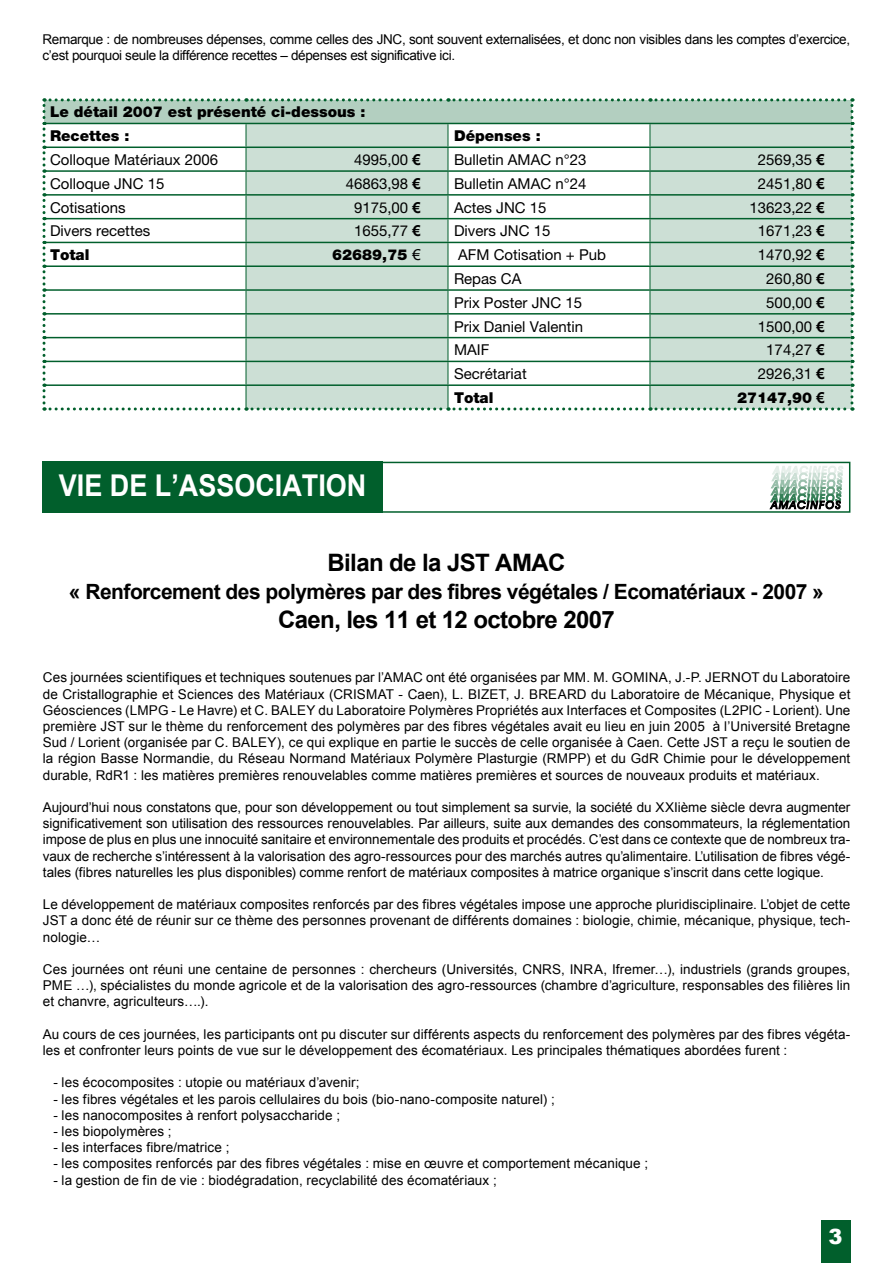
<style>
.page{position:relative;width:893px;height:1263px;background:#fff}
.page>*{position:absolute;margin:0;border:0;box-sizing:border-box;transform-origin:0 0}
.t1{font:700 30px "Arial";color:#fff;scale:.9 1}
.t2{font:700 24px "Arial";letter-spacing:-.025em;color:#000}
.t3{font:700 21px "Arial";letter-spacing:-.025em;color:#000}
.t4{font:900 21px "Arial";color:#fff}
.t5{font:15px "Helvetica Neue";color:#000}
.t6{font:900 15px/23.5px "Helvetica Neue";color:#000}
.t7{font:13.5px/16.2px "Arial";letter-spacing:.005em;color:#000;text-align:justify}
.t8{font:13.5px/16.2px "Arial";letter-spacing:-.025em;color:#000}
.s1{font-family:"Arial";font-weight:700}
.s2{font-family:"Arial";font-weight:400}
</style>
<div class="page">
<div style="left:821px;top:1220px;width:29px;height:43px;background:#015f2c"></div>
<div style="left:371px;top:462px;width:479px;height:51px;border:2px solid #015f2c"></div>
<div style="left:43px;top:462px;width:340px;height:51px;background:#015f2c"></div>
<svg style="left:770px;top:466px;width:73px;height:43px"></svg>
<svg style="left:43px;top:98px;width:810px;height:312px"></svg>
<p class="t8" style="left:43px;top:31px;width:809px">Remarque : de nombreuses dépenses, comme celles des JNC, sont souvent externalisées, et donc non visibles dans les comptes d’exercice, c’est pourquoi seule la différence recettes – dépenses est significative ici.</p>
<p class="t6" style="left:50px;top:100px;width:317px">Le détail 2007 est présenté ci-dessous :<br>Recettes :</p>
<p class="t6" style="left:454px;top:124px;width:88px">Dépenses :</p>
<p class="t5" style="left:50px;top:151px;width:170px">Colloque Matériaux 2006</p>
<p class="t5" style="left:354px;top:151px;width:68px">4995,00 <span class="s1">€</span></p>
<p class="t5" style="left:454px;top:151px;width:134px">Bulletin AMAC n°23</p>
<p class="t5" style="left:758px;top:151px;width:68px">2569,35 <span class="s1">€</span></p>
<p class="t5" style="left:50px;top:175px;width:116px">Colloque JNC 15</p>
<p class="t5" style="left:346px;top:175px;width:77px">46863,98 <span class="s1">€</span></p>
<p class="t5" style="left:454px;top:175px;width:134px">Bulletin AMAC n°24</p>
<p class="t5" style="left:758px;top:175px;width:68px">2451,80 <span class="s1">€</span></p>
<p class="t5" style="left:50px;top:198px;width:77px">Cotisations</p>
<p class="t5" style="left:354px;top:198px;width:68px">9175,00 <span class="s1">€</span></p>
<p class="t5" style="left:454px;top:198px;width:94px">Actes JNC 15</p>
<p class="t5" style="left:750px;top:198px;width:77px">13623,22 <span class="s1">€</span></p>
<p class="t5" style="left:50px;top:222px;width:102px">Divers recettes</p>
<p class="t5" style="left:354px;top:222px;width:68px">1655,77 <span class="s1">€</span></p>
<p class="t5" style="left:454px;top:222px;width:98px">Divers JNC 15</p>
<p class="t5" style="left:758px;top:222px;width:68px">1671,23 <span class="s1">€</span></p>
<p class="t6" style="left:50px;top:243px;width:41px">Total</p>
<p class="t6" style="left:332px;top:243px;width:90px">62689,75 <span class="s2">€</span></p>
<p class="t5" style="left:458px;top:246px;width:149px">AFM Cotisation + Pub</p>
<p class="t5" style="left:758px;top:246px;width:68px">1470,92 <span class="s1">€</span></p>
<p class="t5" style="left:454px;top:270px;width:69px">Repas CA</p>
<p class="t5" style="left:766px;top:270px;width:60px">260,80 <span class="s1">€</span></p>
<p class="t5" style="left:454px;top:294px;width:130px">Prix Poster JNC 15</p>
<p class="t5" style="left:766px;top:294px;width:60px">500,00 <span class="s1">€</span></p>
<p class="t5" style="left:454px;top:317px;width:131px">Prix Daniel Valentin</p>
<p class="t5" style="left:758px;top:317px;width:68px">1500,00 <span class="s1">€</span></p>
<p class="t5" style="left:454px;top:341px;width:37px">MAIF</p>
<p class="t5" style="left:766px;top:341px;width:60px">174,27 <span class="s1">€</span></p>
<p class="t5" style="left:454px;top:365px;width:74px">Secrétariat</p>
<p class="t5" style="left:758px;top:365px;width:68px">2926,31 <span class="s1">€</span></p>
<p class="t6" style="left:454px;top:385px;width:41px">Total</p>
<p class="t6" style="left:737px;top:386px;width:89px">27147,90 <span class="s1">€</span></p>
<h1 class="t1" style="left:59px;top:466px;width:343px">VIE DE L’ASSOCIATION</h1>
<h2 class="t2" style="left:327px;top:546px;width:239px">Bilan de la JST AMAC</h2>
<h3 class="t3" style="left:69px;top:578px;width:756px">« Renforcement des polymères par des fibres végétales / Ecomatériaux - 2007 »</h3>
<h2 class="t2" style="left:278px;top:604px;width:338px">Caen, les 11 et 12 octobre 2007</h2>
<p class="t7" style="left:43px;top:670px;width:809px">Ces journées scientifiques et techniques soutenues par l’AMAC ont été organisées par MM. M. GOMINA, J.-P. JERNOT du Laboratoire de Cristallographie et Sciences des Matériaux (CRISMAT - Caen), L. BIZET, J. BREARD du Laboratoire de Mécanique, Physique et Géosciences (LMPG - Le Havre) et C. BALEY du Laboratoire Polymères Propriétés aux Interfaces et Composites (L2PIC - Lorient). Une première JST sur le thème du renforcement des polymères par des fibres végétales avait eu lieu en juin 2005 à l’Université Bretagne Sud / Lorient (organisée par C. BALEY), ce qui explique en partie le succès de celle organisée à Caen. Cette JST a reçu le soutien de la région Basse Normandie, du Réseau Normand Matériaux Polymère Plasturgie (RMPP) et du GdR Chimie pour le développement durable, RdR1 : les matières premières renouvelables comme matières premières et sources de nouveaux produits et matériaux.</p>
<p class="t7" style="left:43px;top:799px;width:809px">Aujourd’hui nous constatons que, pour son développement ou tout simplement sa survie, la société du XXIième siècle devra augmenter significativement son utilisation des ressources renouvelables. Par ailleurs, suite aux demandes des consommateurs, la réglementation impose de plus en plus une innocuité sanitaire et environnementale des produits et procédés. C’est dans ce contexte que de nombreux tra&shy;vaux de recherche s’intéressent à la valorisation des agro-ressources pour des marchés autres qu’alimentaire. L’utilisation de fibres végé&shy;tales (fibres naturelles les plus disponibles) comme renfort de matériaux composites à matrice organique s’inscrit dans cette logique.</p>
<p class="t7" style="left:43px;top:896px;width:809px">Le développement de matériaux composites renforcés par des fibres végétales impose une approche pluridisciplinaire. L’objet de cette JST a donc été de réunir sur ce thème des personnes provenant de différents domaines : biologie, chimie, mécanique, physique, tech&shy;nologie…</p>
<p class="t7" style="left:43px;top:961px;width:809px">Ces journées ont réuni une centaine de personnes : chercheurs (Universités, CNRS, INRA, Ifremer…), industriels (grands groupes, PME …), spécialistes du monde agricole et de la valorisation des agro-ressources (chambre d’agriculture, responsables des filières lin et chanvre, agriculteurs….).</p>
<p class="t7" style="left:43px;top:1026px;width:809px">Au cours de ces journées, les participants ont pu discuter sur différents aspects du renforcement des polymères par des fibres végéta&shy;les et confronter leurs points de vue sur le développement des écomatériaux. Les principales thématiques abordées furent :</p>
<p class="t7" style="left:53px;top:1075px;width:308px">- les écocomposites : utopie ou matériaux d’avenir;</p>
<p class="t7" style="left:53px;top:1091px;width:503px">- les fibres végétales et les parois cellulaires du bois (bio-nano-composite naturel) ;</p>
<p class="t7" style="left:53px;top:1107px;width:288px">- les nanocomposites à renfort polysaccharide ;</p>
<p class="t7" style="left:53px;top:1123px;width:120px">- les biopolymères ;</p>
<p class="t7" style="left:53px;top:1139px;width:178px">- les interfaces fibre/matrice ;</p>
<p class="t7" style="left:53px;top:1156px;width:596px">- les composites renforcés par des fibres végétales : mise en œuvre et comportement mécanique ;</p>
<p class="t7" style="left:53px;top:1172px;width:445px">- la gestion de fin de vie : biodégradation, recyclabilité des écomatériaux ;</p>
<h3 class="t4" style="left:829px;top:1221px;width:16px">3</h3>
</div>
